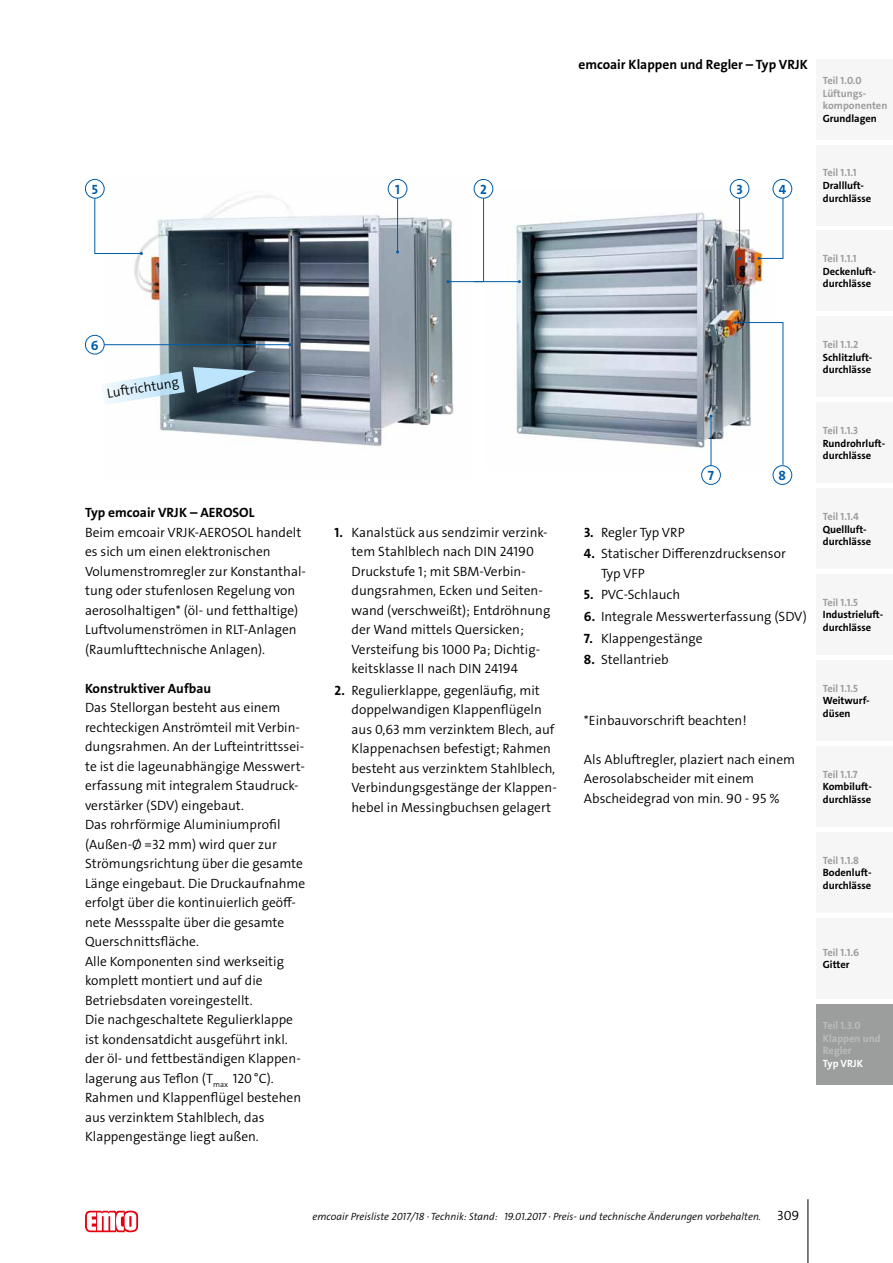
<style>
.page{position:relative;width:893px;height:1263px;background:#fff}
.page>*{position:absolute;margin:0;border:0;box-sizing:border-box;transform-origin:0 0}
.t1{font:300 13.5px/19.5px "The Sans Os F";color:#000}
.t2{font:700 13.5px "The Sans Os F";color:#000}
.t3{font:700 13.5px "The Sans Os F";color:#005ca9}
.t4{font:700 10.5px/12.6px "The Sans Os F";color:#000}
.t5{font:700 10.5px/12.6px "The Sans Os F";color:#9c9d9d}
.t6{font:italic 300 10.5px "The Sans Os F";color:#000}
.t7{font:700 10.5px/12.6px "The Sans Os F";color:#bbbcbd}
.t8{font:700 10.5px "The Sans Os F";color:#fff}
.s1{font-weight:700}
</style>
<div class="page">
<img style="left:106px;top:178px;width:348px;height:268px">
<img style="left:486px;top:189px;width:288px;height:281px">
<svg style="left:102px;top:364px;width:154px;height:48px"></svg>
<hr style="left:807px;top:1199px;width:1px;height:64px;background:#000">
<svg style="left:85px;top:1211px;width:53px;height:21px"></svg>
<div style="left:85px;top:179px;width:20px;height:20px;border:1px solid #005ca9;border-radius:50%"></div>
<div style="left:85px;top:335px;width:20px;height:19px;border:1px solid #005ca9;border-radius:50%"></div>
<svg style="left:94px;top:197px;width:49px;height:58px"></svg>
<hr style="left:104px;top:344px;width:186px;height:1px;background:#005ca9">
<hr style="left:474px;top:281px;width:45px;height:1px;background:#005ca9">
<div style="left:773px;top:179px;width:19px;height:20px;border:1px solid #005ca9;border-radius:50%"></div>
<div style="left:773px;top:465px;width:19px;height:20px;border:1px solid #005ca9;border-radius:50%"></div>
<svg style="left:757px;top:197px;width:27px;height:63px"></svg>
<svg style="left:734px;top:321px;width:50px;height:144px"></svg>
<div style="left:388px;top:179px;width:19px;height:19px;background:#fff;border-radius:50%"></div>
<div style="left:388px;top:179px;width:19px;height:20px;border:1px solid #005ca9;border-radius:50%"></div>
<hr style="left:397px;top:198px;width:1px;height:54px;background:#005ca9">
<div style="left:474px;top:179px;width:19px;height:19px;background:#fff;border-radius:50%"></div>
<div style="left:474px;top:179px;width:19px;height:20px;border:1px solid #005ca9;border-radius:50%"></div>
<svg style="left:446px;top:197px;width:38px;height:86px"></svg>
<div style="left:730px;top:179px;width:19px;height:19px;background:#fff;border-radius:50%"></div>
<div style="left:730px;top:179px;width:19px;height:20px;border:1px solid #005ca9;border-radius:50%"></div>
<div style="left:702px;top:466px;width:18px;height:18px;background:#fff;border-radius:50%"></div>
<div style="left:701px;top:465px;width:20px;height:20px;border:1px solid #005ca9;border-radius:50%"></div>
<hr style="left:739px;top:198px;width:1px;height:61px;background:#005ca9">
<hr style="left:711px;top:416px;width:1px;height:50px;background:#005ca9">
<div style="left:816px;top:316px;width:77px;height:81px;background:#f6f6f6"></div>
<div style="left:816px;top:231px;width:77px;height:80px;background:#f6f6f6"></div>
<div style="left:816px;top:402px;width:77px;height:81px;background:#f6f6f6"></div>
<div style="left:816px;top:488px;width:77px;height:81px;background:#f6f6f6"></div>
<div style="left:816px;top:574px;width:77px;height:81px;background:#f6f6f6"></div>
<div style="left:816px;top:660px;width:77px;height:81px;background:#f6f6f6"></div>
<div style="left:816px;top:746px;width:77px;height:81px;background:#f6f6f6"></div>
<div style="left:816px;top:832px;width:77px;height:81px;background:#f6f6f6"></div>
<div style="left:816px;top:918px;width:77px;height:80px;background:#f6f6f6"></div>
<div style="left:816px;top:1004px;width:77px;height:80px;background:#9c9d9d"></div>
<div style="left:816px;top:59px;width:77px;height:81px;background:#f6f6f6"></div>
<div style="left:816px;top:145px;width:77px;height:80px;background:#f6f6f6"></div>
<p class="t2" style="left:579px;top:55px;width:231px">emcoair Klappen und Regler – Typ VRJK</p>
<p class="t5" style="left:823px;top:74px;width:66px">Teil 1.0.0<br>Lüftungs&shy;komponenten</p>
<p class="t4" style="left:823px;top:112px;width:56px">Grundlagen</p>
<p class="t3" style="left:92px;top:181px;width:8px">5</p>
<p class="t3" style="left:395px;top:181px;width:6px">1</p>
<p class="t3" style="left:480px;top:181px;width:8px">2</p>
<p class="t3" style="left:736px;top:181px;width:8px">3</p>
<p class="t3" style="left:779px;top:181px;width:9px">4</p>
<p class="t5" style="left:823px;top:167px;width:35px">Teil 1.1.1</p>
<p class="t4" style="left:823px;top:179px;width:50px">Drallluft&shy;durchlässe</p>
<p class="t5" style="left:823px;top:252px;width:35px">Teil 1.1.1</p>
<p class="t4" style="left:823px;top:265px;width:55px">Deckenluft&shy;durchlässe</p>
<p class="t3" style="left:91px;top:336px;width:9px">6</p>
<p class="t5" style="left:823px;top:338px;width:37px">Teil 1.1.2</p>
<p class="t4" style="left:823px;top:351px;width:51px">Schlitzluft&shy;durchlässe</p>
<p class="t1" style="left:106px;top:383px;width:74px;rotate:-9deg">Luftrichtung</p>
<p class="t5" style="left:823px;top:424px;width:37px">Teil 1.1.3</p>
<p class="t4" style="left:823px;top:437px;width:64px">Rundrohrluft&shy;durchlässe</p>
<p class="t3" style="left:708px;top:467px;width:8px">7</p>
<p class="t3" style="left:779px;top:467px;width:9px">8</p>
<p class="t2" style="left:85px;top:504px;width:171px">Typ emcoair VRJK – AEROSOL</p>
<p class="t1" style="left:85px;top:523px;width:222px">Beim emcoair VRJK-AEROSOL handelt es sich um einen elektronischen Volumenstromregler zur Konstanthal&shy;tung oder stufenlosen Regelung von aerosolhaltigen* (öl- und fetthaltige)<br>Luftvolumenströmen in RLT-Anlagen (Raumlufttechnische Anlagen).</p>
<p class="t2" style="left:85px;top:679px;width:128px">Konstruktiver Aufbau</p>
<p class="t1" style="left:85px;top:698px;width:222px">Das Stellorgan besteht aus einem rechteckigen Anströmteil mit Verbin&shy;dungsrahmen. An der Lufteintrittssei&shy;te ist die lageunabhängige Messwert&shy;erfassung mit integralem Staudruck&shy;verstärker (SDV) eingebaut.<br>Das rohrförmige Aluminiumprofil (Außen-Ø =32 mm) wird quer zur Strömungsrichtung über die gesamte Länge eingebaut. Die Druckaufnahme erfolgt über die kontinuierlich geöff&shy;nete Messspalte über die gesamte Querschnittsfläche.<br>Alle Komponenten sind werkseitig komplett montiert und auf die Betriebsdaten voreingestellt.<br>Die nachgeschaltete Regulierklappe ist kondensatdicht ausgeführt inkl. der öl- und fettbeständigen Klappen&shy;lagerung aus Teflon (T<sub>max</sub> 120°C).<br>Rahmen und Klappenflügel bestehen aus verzinktem Stahlblech, das Klappengestänge liegt außen.</p>
<p class="t1" style="left:352px;top:523px;width:200px;text-indent:-17px"><span class="s1">1.</span> Kanalstück aus sendzimir verzink&shy;tem Stahlblech nach DIN 24190<br>Druckstufe 1; mit SBM-Verbin&shy;dungsrahmen, Ecken und Seiten&shy;wand (verschweißt); Entdröhnung der Wand mittels Quersicken;<br>Versteifung bis 1000 Pa; Dichtig&shy;keitsklasse II nach DIN 24194</p>
<p class="t1" style="left:352px;top:681px;width:207px;text-indent:-17px"><span class="s1">2.</span> Regulierklappe, gegenläufig, mit doppelwandigen Klappenflügeln aus 0,63 mm verzinktem Blech, auf Klappenachsen befestigt; Rahmen besteht aus verzinktem Stahlblech, Verbindungsgestänge der Klappen&shy;hebel in Messingbuchsen gelagert</p>
<p class="t1" style="left:584px;top:522px;width:102px"><span class="s1">3.</span> Regler Typ VRP</p>
<p class="t1" style="left:601px;top:544px;width:186px;text-indent:-17px"><span class="s1">4.</span> Statischer Differenzdrucksensor<br>Typ VFP</p>
<p class="t1" style="left:584px;top:585px;width:98px"><span class="s1">5.</span> PVC-Schlauch</p>
<p class="t1" style="left:584px;top:607px;width:224px"><span class="s1">6.</span> Integrale Messwerterfassung (SDV)</p>
<p class="t1" style="left:584px;top:628px;width:120px"><span class="s1">7.</span> Klappengestänge</p>
<p class="t1" style="left:584px;top:650px;width:86px"><span class="s1">8.</span> Stellantrieb</p>
<p class="t1" style="left:584px;top:711px;width:164px">*Einbauvorschrift beachten!</p>
<p class="t1" style="left:584px;top:750px;width:213px">Als Abluftregler, plaziert nach einem<br>Aerosolabscheider mit einem<br>Abscheidegrad von min. 90 - 95 %</p>
<p class="t5" style="left:823px;top:510px;width:38px">Teil 1.1.4</p>
<p class="t4" style="left:823px;top:523px;width:50px">Quellluft&shy;durchlässe</p>
<p class="t5" style="left:823px;top:596px;width:37px">Teil 1.1.5</p>
<p class="t4" style="left:823px;top:609px;width:62px">Industrieluft&shy;durchlässe</p>
<p class="t5" style="left:823px;top:682px;width:37px">Teil 1.1.5</p>
<p class="t4" style="left:823px;top:694px;width:48px">Weitwurf&shy;düsen</p>
<p class="t5" style="left:823px;top:768px;width:36px">Teil 1.1.7</p>
<p class="t4" style="left:823px;top:780px;width:51px">Kombiluft&shy;durchlässe</p>
<p class="t5" style="left:823px;top:854px;width:38px">Teil 1.1.8</p>
<p class="t4" style="left:823px;top:866px;width:50px">Bodenluft&shy;durchlässe</p>
<p class="t5" style="left:823px;top:946px;width:38px">Teil 1.1.6</p>
<p class="t4" style="left:823px;top:958px;width:28px">Gitter</p>
<p class="t7" style="left:823px;top:1019px;width:59px">Teil 1.3.0<br>Klappen und<br>Regler</p>
<p class="t8" style="left:823px;top:1056px;width:42px">Typ VRJK</p>
<p class="t6" style="left:313px;top:1209px;width:450px">emcoair Preisliste 2017/18 · Technik: Stand: 19.01.2017 · Preis- und technische Änderungen vorbehalten.</p>
<p class="t1" style="left:777px;top:1205px;width:24px">309</p>
</div>
